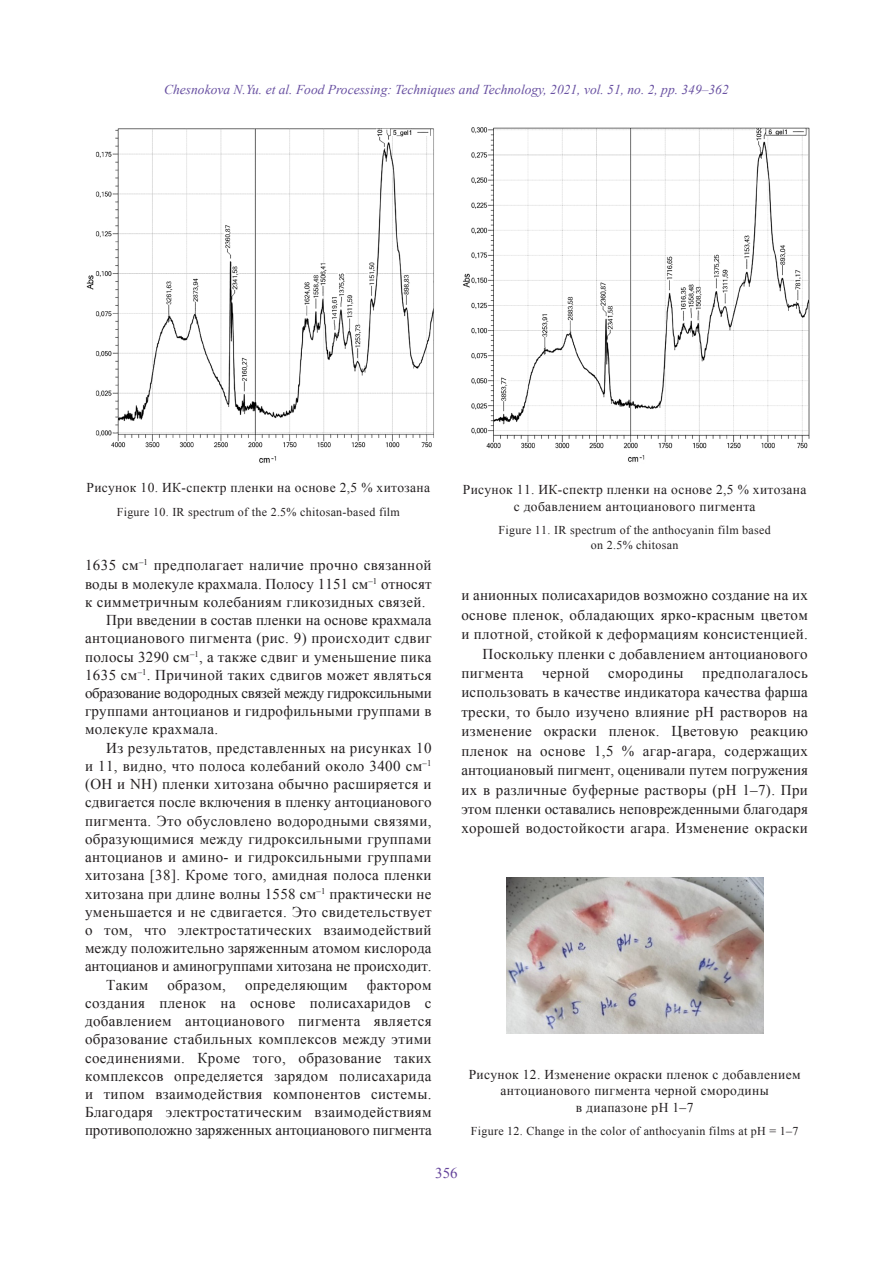
<style>
.page{position:relative;width:893px;height:1263px;background:#fff}
.page>*{position:absolute;margin:0;border:0;box-sizing:border-box;transform-origin:0 0}
.Основной{font:15px/18.1px "Times New Roman";letter-spacing:.025em;color:#231f20;text-align:justify}
.t1{font:15px "Times New Roman";color:#65449b}
.Под_рис{font:13.5px/16.5px "Times New Roman";letter-spacing:.025em;color:#231f20;text-align:center}
.t2{font:italic 13.5px "Times New Roman";color:#6850a1}
.мини_под_рис{font:12px/15px "Times New Roman";letter-spacing:.025em;color:#231f20;text-align:center}
</style>
<div class="page">
<img style="left:95px;top:128px;width:339px;height:320px">
<img style="left:471px;top:128px;width:338px;height:321px">
<img style="left:506px;top:877px;width:257px;height:157px">
<div style="left:90px;top:169px;width:22px;height:14px;background:#fff"></div>
<img style="left:259px;top:456px;width:18px;height:7px">
<img style="left:86px;top:275px;width:8px;height:15px">
<div style="left:468px;top:136px;width:22px;height:14px;background:#fff"></div>
<img style="left:627px;top:455px;width:18px;height:7px">
<img style="left:463px;top:274px;width:7px;height:14px">
<p class="t2" style="left:164px;top:81px;width:566px">Chesnokova N.Yu. et al. Food Processing: Techniques and Technology, 2021, vol. 51, no. 2, pp. 349–362</p>
<p class="Под_рис" style="left:86px;top:479px;width:345px">Рисунок 10. ИК-спектр пленки на основе 2,5 % хитозана</p>
<p class="мини_под_рис" style="left:117px;top:504px;width:285px">Figure 10. IR spectrum of the 2.5% chitosan-based film</p>
<p class="Основной" style="left:85px;top:556px;width:348px">1635 см<sup>–1</sup> предполагает наличие прочно связанной воды в молекуле крахмала. Полосу 1151 см<sup>–1</sup> относят к симметричным колебаниям гликозидных связей.</p>
<p class="Основной" style="left:85px;top:611px;width:348px;text-indent:21px">При введении в состав пленки на основе крахмала антоцианового пигмента (рис. 9) происходит сдвиг полосы 3290 см<sup>–1</sup>, а также сдвиг и уменьшение пика 1635 см<sup>–1</sup>. Причиной таких сдвигов может являться образование водородных связей между гидроксильными группами антоцианов и гидрофильными группами в молекуле крахмала.</p>
<p class="Основной" style="left:85px;top:738px;width:348px;text-indent:21px">Из результатов, представленных на рисунках 10 и 11, видно, что полоса колебаний около 3400 см<sup>–1 </sup>(OH и NH) пленки хитозана обычно расширяется и сдвигается после включения в пленку антоцианового пигмента. Это обусловлено водородными связями, образующимися между гидроксильными группами антоцианов и амино- и гидроксильными группами хитозана [38]. Кроме того, амидная полоса пленки хитозана при длине волны 1558 см<sup>–1</sup> практически не уменьшается и не сдвигается. Это свидетельствует о том, что электростатических взаимодействий между положительно заряженным атомом кислорода антоцианов и аминогруппами хитозана не происходит.</p>
<p class="Основной" style="left:106px;top:975px;width:44px">Таким</p>
<p class="Основной" style="left:167px;top:975px;width:60px">образом,</p>
<p class="Основной" style="left:245px;top:975px;width:104px">определяющим</p>
<p class="Основной" style="left:85px;top:975px;width:348px;text-indent:282px">фактором создания пленок на основе полисахаридов с добавлением антоцианового пигмента является образование стабильных комплексов между этими соединениями. Кроме того, образование таких комплексов определяется зарядом полисахарида и типом взаимодействия компонентов системы.<br>Благодаря электростатическим взаимодействиям противоположно заряженных антоцианового пигмента</p>
<p class="Под_рис" style="left:463px;top:481px;width:345px">Рисунок 11. ИК-спектр пленки на основе 2,5 % хитозана с добавлением антоцианового пигмента</p>
<p class="мини_под_рис" style="left:498px;top:522px;width:274px">Figure 11. IR spectrum of the anthocyanin film based on 2.5% chitosan</p>
<p class="Основной" style="left:461px;top:585px;width:348px;line-height:19.5px">и анионных полисахаридов возможно создание на их основе пленок, обладающих ярко-красным цветом и плотной, стойкой к деформациям консистенцией.</p>
<p class="Основной" style="left:461px;top:643px;width:348px;line-height:19.5px;text-indent:21px">Поскольку пленки с добавлением антоцианового пигмента черной смородины предполагалось использовать в качестве индикатора качества фарша трески, то было изучено влияние рН растворов на изменение окраски пленок. Цветовую реакцию пленок на основе 1,5 % агар-агара, содержащих антоциановый пигмент, оценивали путем погружения их в различные буферные растворы (рН 1–7). При этом пленки оставались неповрежденными благодаря хорошей водостойкости агара. Изменение окраски</p>
<p class="Под_рис" style="left:469px;top:1066px;width:333px">Рисунок 12. Изменение окраски пленок с добавлением антоцианового пигмента черной смородины<br>в диапазоне рН 1–7</p>
<p class="мини_под_рис" style="left:471px;top:1124px;width:329px">Figure 12. Change in the color of anthocyanin films at pH = 1–7</p>
<p class="t1" style="left:435px;top:1163px;width:24px">356</p>
</div>
